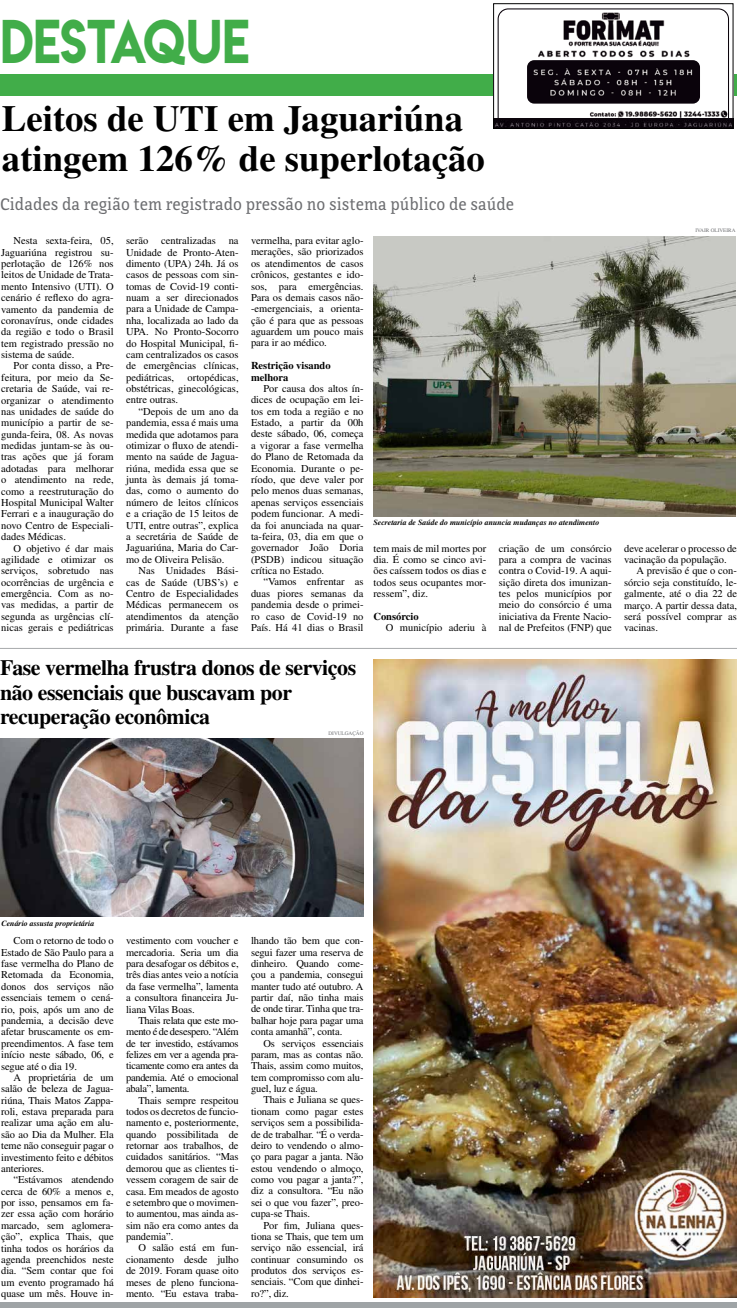
<style>
.page{position:relative;width:737px;height:1308px;background:#fff}
.page>*{position:absolute;margin:0;border:0;box-sizing:border-box;transform-origin:0 0}
.t1{font:54.77px "Lemon Milk";color:#41ad49;scale:.9 1}
.t2{font:700 36.75px/40.2px "Times";color:#000}
.t3{font:700 21.88px/24.5px "Times";letter-spacing:-.02em;color:#000}
.t4{font:17.5px "Directa Serif";color:#6d6e71}
.t5{font:10.5px/11.4px "Times";color:#000;text-align:justify}
.t6{font:700 10.5px/11.4px "Times";color:#000}
.t7{font:italic 700 7.88px "Times";color:#000}
.t8{font:5.25px "Times";color:#6d6e71}
</style>
<div class="page">
<div style="left:0;top:1302px;width:737px;height:5px;background:#9fa4a6"></div>
<div style="left:0;top:74px;width:737px;height:22px;background:#41ad49"></div>
<img style="left:497px;top:8px;width:232px;height:111px">
<img style="left:495px;top:119px;width:236px;height:8px">
<img style="left:527px;top:60px;width:173px;height:44px">
<div style="left:493px;top:3px;width:240px;height:126px;border:1px solid #000"></div>
<hr style="left:0;top:648px;width:737px;height:1px;background:#a7a9ac">
<img style="left:373px;top:659px;width:364px;height:638px">
<img style="left:373px;top:236px;width:362px;height:280px">
<img style="left:1px;top:738px;width:362px;height:178px">
<h1 class="t1" style="left:0;top:2px;width:278px">DESTAQUE</h1>
<h2 class="t2" style="left:2px;top:97px;width:484px">Leitos de UTI em Jaguariúna atingem 126% de superlotação</h2>
<h3 class="t4" style="left:0;top:193px;width:515px">Cidades da região tem registrado pressão no sistema público de saúde</h3>
<p class="t5" style="left:1px;top:235px;width:114px;text-indent:12px">Nesta sexta-feira, 05, Jaguariúna registrou su&shy;perlotação de 126% nos leitos de Unidade de Trata&shy;mento Intensivo (UTI). O cenário é reflexo do agra&shy;vamento da pandemia de coronavírus, onde cidades da região e todo o Brasil tem registrado pressão no sistema de saúde.</p>
<p class="t5" style="left:1px;top:360px;width:114px;text-indent:12px">Por conta disso, a Pre&shy;feitura, por meio da Se&shy;cretaria de Saúde, vai re&shy;organizar o atendimento nas unidades de saúde do município a partir de se&shy;gunda-feira, 08. As novas medidas juntam-se às ou&shy;tras ações que já foram adotadas para melhorar o atendimento na rede, como a reestruturação do Hospital Municipal Walter Ferrari e a inauguração do novo Centro de Especiali&shy;dades Médicas.</p>
<p class="t5" style="left:1px;top:542px;width:114px;text-indent:12px">O objetivo é dar mais agilidade e otimizar os serviços, sobretudo nas ocorrências de urgência e emergência. Com as no&shy;vas medidas, a partir de segunda as urgências clí&shy;nicas gerais e pediátricas</p>
<p class="t8" style="left:695px;top:227px;width:41px">IVAIR OLIVEIRA</p>
<p class="t5" style="left:251px;top:235px;width:114px">vermelha, para evitar aglo&shy;merações, são priorizados os atendimentos de casos crônicos, gestantes e ido&shy;sos, para emergências.<br>Para os demais casos não--emergenciais, a orienta&shy;ção é para que as pessoas aguardem um pouco mais para ir ao médico.</p>
<p class="t6" style="left:251px;top:360px;width:81px">Restrição visando melhora</p>
<p class="t5" style="left:251px;top:382px;width:114px;text-indent:12px">Por causa dos altos ín&shy;dices de ocupação em lei&shy;tos em toda a região e no Estado, a partir da 00h deste sábado, 06, começa a vigorar a fase vermelha do Plano de Retomada da Economia. Durante o pe&shy;ríodo, que deve valer por pelo menos duas semanas, apenas serviços essenciais podem funcionar. A medi&shy;da foi anunciada na quar&shy;ta-feira, 03, dia em que o governador João Doria (PSDB) indicou situação crítica no Estado.</p>
<p class="t5" style="left:251px;top:576px;width:114px;text-indent:12px">“Vamos enfrentar as duas piores semanas da pandemia desde o primei&shy;ro caso de Covid-19 no País. Há 41 dias o Brasil</p>
<p class="t5" style="left:126px;top:235px;width:114px">serão centralizadas na Unidade de Pronto-Aten&shy;dimento (UPA) 24h. Já os casos de pessoas com sin&shy;tomas de Covid-19 conti&shy;nuam a ser direcionados para a Unidade de Campa&shy;nha, localizada ao lado da UPA. No Pronto-Socorro do Hospital Municipal, fi&shy;cam centralizados os casos de emergências clínicas, pediátricas,</p>
<p class="t5" style="left:126px;top:371px;width:114px;text-indent:61px">ortopédicas, obstétricas, ginecológicas, entre outras.</p>
<p class="t5" style="left:126px;top:405px;width:114px;text-indent:12px">“Depois de um ano da pandemia, essa é mais uma medida que adotamos para otimizar o fluxo de atendi&shy;mento na saúde de Jagua&shy;riúna, medida essa que se junta às demais já toma&shy;das, como o aumento do número de leitos clínicos e a criação de 15 leitos de UTI, entre outras”, explica a secretária de Saúde de Jaguariúna, Maria do Car&shy;mo de Oliveira Pelisão.</p>
<p class="t5" style="left:126px;top:565px;width:114px;text-indent:12px">Nas Unidades Bási&shy;cas de Saúde (UBS’s) e Centro de Especialidades Médicas permanecem os atendimentos da atenção primária. Durante a fase</p>
<p class="t7" style="left:373px;top:518px;width:227px">Secretaria de Saúde do município anuncia mudanças no atendimento</p>
<p class="t5" style="left:499px;top:542px;width:114px">criação de um consórcio para a compra de vacinas contra o Covid-19. A aqui&shy;sição direta dos imunizan&shy;tes pelos municípios por meio do consórcio é uma iniciativa da Frente Nacio&shy;nal de Prefeitos (FNP) que</p>
<p class="t5" style="left:624px;top:542px;width:114px">deve acelerar o processo de</p>
<p class="t5" style="left:373px;top:542px;width:114px">tem mais de mil mortes por dia. É como se cinco avi&shy;ões caíssem todos os dias e todos seus ocupantes mor&shy;ressem”, diz.</p>
<p class="t6" style="left:373px;top:610px;width:47px">Consórcio</p>
<p class="t5" style="left:386px;top:622px;width:102px">O município aderiu à</p>
<p class="t5" style="left:624px;top:553px;width:104px">vacinação da população.</p>
<p class="t5" style="left:636px;top:565px;width:102px">A previsão é que o con-</p>
<p class="t5" style="left:624px;top:576px;width:114px">sórcio seja constituído, le-</p>
<p class="t5" style="left:624px;top:587px;width:114px">galmente, até o dia 22 de</p>
<p class="t5" style="left:624px;top:599px;width:114px">março. A partir dessa data,</p>
<p class="t5" style="left:624px;top:610px;width:114px">será possível comprar as</p>
<p class="t5" style="left:624px;top:622px;width:35px">vacinas.</p>
<h3 class="t3" style="left:0;top:655px;width:358px">Fase vermelha frustra donos de serviços não essenciais que buscavam por recuperação econômica</h3>
<p class="t8" style="left:328px;top:730px;width:36px">DIVULGAÇÃO</p>
<p class="t7" style="left:2px;top:918px;width:94px">Cenário assusta proprietária</p>
<p class="t5" style="left:1px;top:934px;width:114px;text-indent:12px">Com o retorno de todo o Estado de São Paulo para a fase vermelha do Plano de Retomada da Economia, donos dos serviços não essenciais temem o cená&shy;rio, pois, após um ano de pandemia, a decisão deve afetar bruscamente os em&shy;preendimentos. A fase tem início neste sábado, 06, e segue até o dia 19.</p>
<p class="t5" style="left:1px;top:1071px;width:114px;text-indent:12px">A proprietária de um salão de beleza de Jagua&shy;riúna, Thais Matos Zappa&shy;roli, estava preparada para realizar uma ação em alu&shy;são ao Dia da Mulher. Ela teme não conseguir pagar o investimento feito e débitos anteriores.</p>
<p class="t5" style="left:1px;top:1173px;width:114px;text-indent:12px">“Estávamos atendendo cerca de 60% a menos e, por isso, pensamos em fa&shy;zer essa ação com horário marcado, sem aglomera&shy;ção”, explica Thais, que tinha todos os horários da agenda preenchidos neste dia. “Sem contar que foi um evento programado há quase um mês. Houve in-</p>
<p class="t5" style="left:126px;top:934px;width:114px">vestimento com voucher e mercadoria. Seria um dia para desafogar os débitos e, três dias antes veio a notícia da fase vermelha”, lamenta a consultora financeira Ju&shy;liana Vilas Boas.</p>
<p class="t5" style="left:126px;top:1014px;width:114px;text-indent:12px">Thais relata que este mo&shy;mento é de desespero. “Além de ter investido, estávamos felizes em ver a agenda pra&shy;ticamente como era antes da pandemia. Até o emocional abala”, lamenta.</p>
<p class="t5" style="left:126px;top:1094px;width:114px;text-indent:12px">Thais sempre respeitou todos os decretos de funcio&shy;namento e, posteriormente, quando possibilitada de retornar aos trabalhos, de cuidados sanitários. “Mas demorou que as clientes ti&shy;vessem coragem de sair de casa. Em meados de agosto e setembro que o movimen&shy;to aumentou, mas ainda as&shy;sim não era como antes da pandemia”.</p>
<p class="t5" style="left:126px;top:1241px;width:114px;text-indent:12px">O salão está em fun&shy;cionamento desde julho de 2019. Foram quase oito meses de pleno funciona&shy;mento. “Eu estava traba-</p>
<p class="t5" style="left:251px;top:934px;width:114px">lhando tão bem que con&shy;segui fazer uma reserva de dinheiro. Quando come&shy;çou a pandemia, consegui manter tudo até outubro. A partir daí, não tinha mais de onde tirar. Tinha que tra&shy;balhar hoje para pagar uma conta amanhã”, conta.</p>
<p class="t5" style="left:251px;top:1037px;width:114px;text-indent:12px">Os serviços essenciais param, mas as contas não.<br>Thais, assim como muitos, tem compromisso com alu&shy;guel, luz e água.</p>
<p class="t5" style="left:251px;top:1093px;width:114px;text-indent:12px">Thais e Juliana se ques&shy;tionam como pagar estes serviços sem a possibilida&shy;de de trabalhar. “É o verda&shy;deiro to vendendo o almo&shy;ço para pagar a janta. Não estou vendendo o almoço, como vou pagar a janta?”, diz a consultora. “Eu não sei o que vou fazer”, preo&shy;cupa-se Thais.</p>
<p class="t5" style="left:251px;top:1219px;width:114px;text-indent:12px">Por fim, Juliana ques&shy;tiona se Thais, que tem um serviço não essencial, irá continuar consumindo os produtos dos serviços es&shy;senciais. “Com que dinhei&shy;ro?”, diz.</p>
</div>
